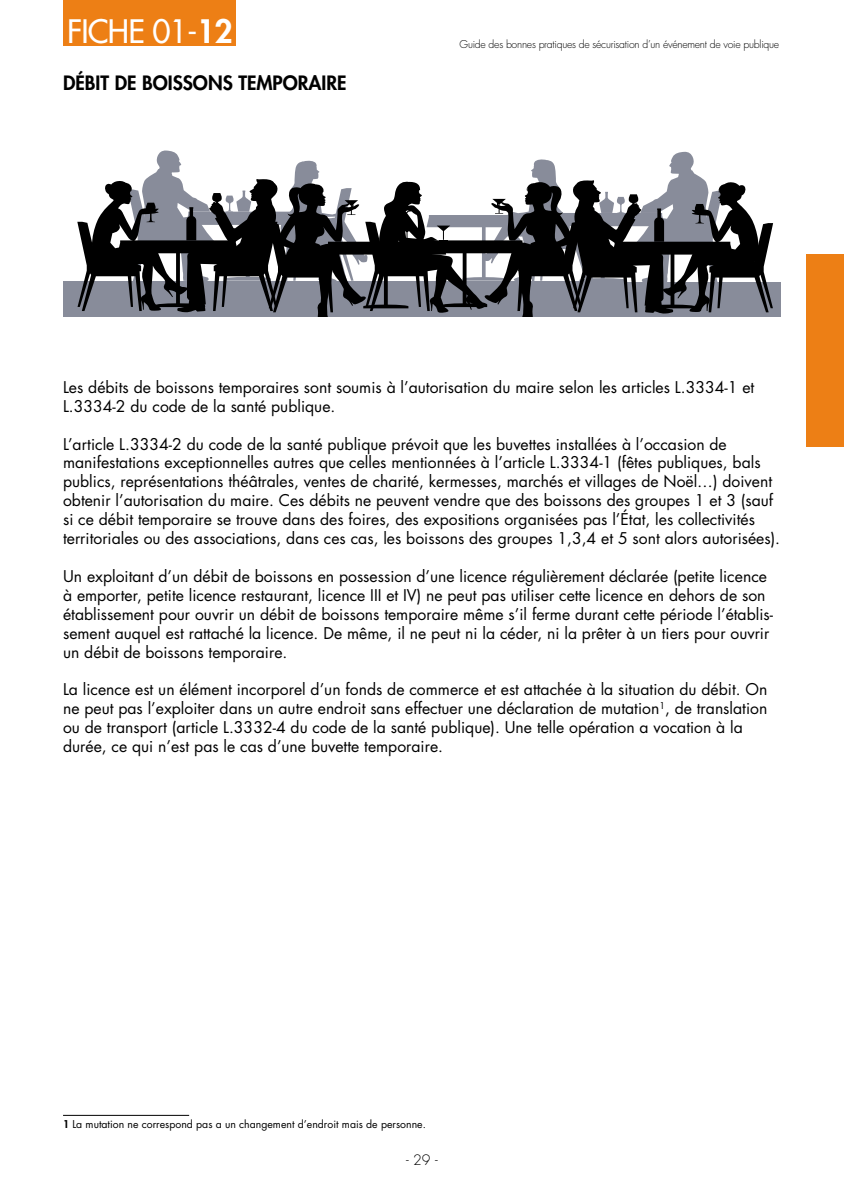
<style>
.page{position:relative;width:844px;height:1191px;background:#fff}
.page>*{position:absolute;margin:0;border:0;box-sizing:border-box;transform-origin:0 0}
.t1{font:500 31.5px "Futura Std";letter-spacing:-.025em;color:#fff}
.t2{font:800 19.25px "Futura Std";color:#000}
.t3{font:15.75px/18.9px "Futura Std";color:#000}
.t4{font:300 14px "Futura Std";color:#000}
.t5{font:300 10.5px "Futura Std";letter-spacing:-.025em;color:#000}
.t6{font:10.5px "Futura Std";color:#000}
.s1{font-weight:800}
</style>
<div class="page">
<hr style="left:63px;top:1115px;width:126px;height:1px;background:#000">
<div style="left:63px;top:281px;width:547px;height:35px;background:#888c9a"></div>
<svg style="left:77px;top:150px;width:696px;height:166px"></svg>
<div style="left:63px;top:0;width:173px;height:46px;background:#ed7f15"></div>
<div style="left:806px;top:254px;width:37px;height:192px;background:#ed7f15"></div>
<h1 class="t1" style="left:67px;top:11px;width:167px">FICHE 01-<span class="s1">12</span></h1>
<p class="t2" style="left:63px;top:71px;width:285px">DÉBIT DE BOISSONS TEMPORAIRE</p>
<p class="t5" style="left:459px;top:38px;width:321px">Guide des bonnes pratiques de sécurisation d’un événement de voie publique</p>
<p class="t3" style="left:63px;top:378px;width:692px">Les débits de boissons temporaires sont soumis à l’autorisation du maire selon les articles L.3334-1 et<br>L.3334-2 du code de la santé publique.</p>
<p class="t3" style="left:63px;top:434px;width:718px">L’article L.3334-2 du code de la santé publique prévoit que les buvettes installées à l’occasion de manifestations exceptionnelles autres que celles mentionnées à l’article L.3334-1 (fêtes publiques, bals publics, représentations théâtrales, ventes de charité, kermesses, marchés et villages de Noël…) doivent obtenir l’autorisation du maire. Ces débits ne peuvent vendre que des boissons des groupes 1 et 3 (sauf si ce débit temporaire se trouve dans des foires, des expositions organisées pas l’État, les collectivités territoriales ou des associations, dans ces cas, les boissons des groupes 1,3,4 et 5 sont alors autorisées).</p>
<p class="t3" style="left:63px;top:567px;width:711px">Un exploitant d’un débit de boissons en possession d’une licence régulièrement déclarée (petite licence à emporter, petite licence restaurant, licence III et IV) ne peut pas utiliser cette licence en dehors de son établissement pour ouvrir un débit de boissons temporaire même s’il ferme durant cette période l’établis&shy;sement auquel est rattaché la licence. De même, il ne peut ni la céder, ni la prêter à un tiers pour ouvrir un débit de boissons temporaire.</p>
<p class="t3" style="left:63px;top:680px;width:705px">La licence est un élément incorporel d’un fonds de commerce et est attachée à la situation du débit. On ne peut pas l’exploiter dans un autre endroit sans effectuer une déclaration de mutation<sup>1</sup>, de translation ou de transport (article L.3332-4 du code de la santé publique). Une telle opération a vocation à la durée, ce qui n’est pas le cas d’une buvette temporaire.</p>
<p class="t6" style="left:63px;top:1117px;width:364px"><span class="s1">1</span> La mutation ne correspond pas a un changement d’endroit mais de personne.</p>
<p class="t4" style="left:406px;top:1151px;width:33px">- 29 -</p>
</div>
